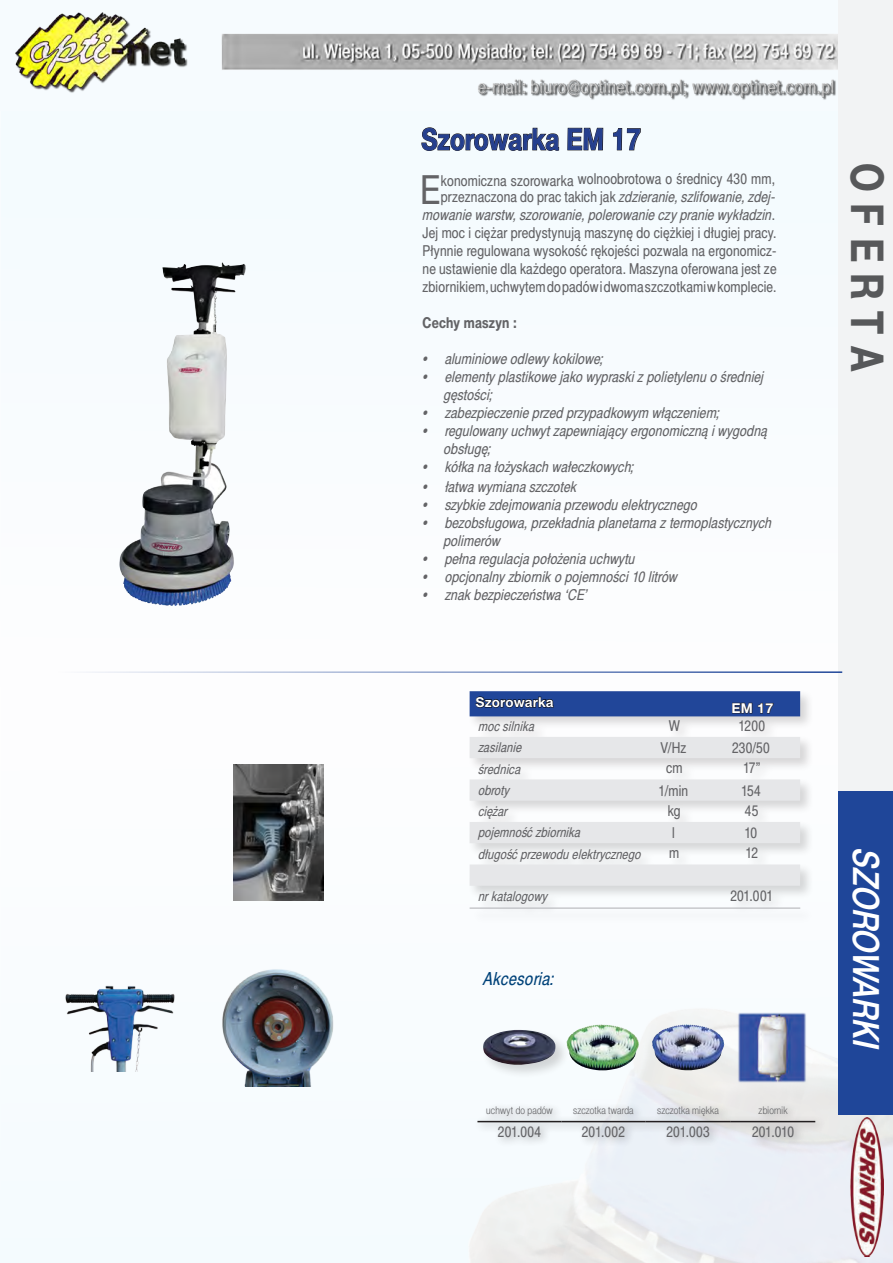
<style>
.page{position:relative;width:893px;height:1263px;background:#fff}
.page>*{position:absolute;margin:0;border:0;box-sizing:border-box;transform-origin:0 0}
.t1{font:700 45px "Switzer Cnd EFN";color:#57585a}
.t2{font:39.9px "Switzer Cnd EFN";color:#636366}
.t3{font:italic 36px "Switzer Cnd EFN Medium";color:#fff}
.t4{font:700 30px "Switzer Cnd EFN";color:#253f8e}
.t5{font:italic 18px "Switzer Cnd EFN";letter-spacing:.03em;color:#004279}
.t6{font:15px/18px "Switzer Cnd EFN";letter-spacing:.01em;color:#636366;text-align:right}
.t7{font:italic 15px/18px "Switzer Cnd EFN";letter-spacing:.01em;color:#636366}
.t8{font:700 15px "Switzer Cnd EFN";letter-spacing:.01em;color:#636366}
.t9{font:italic 13.5px "Switzer Cnd EFN";letter-spacing:.015em;color:#636366}
.t10{font:700 13.5px "Switzer EFN";color:#fff}
.t11{font:10.5px "Switzer Cnd EFN Light";letter-spacing:.015em;color:#636366}
.s1{font-style:italic}
</style>
<div class="page">
<div style="left:0;top:128px;width:893px;height:1135px;background:#f4fbfe"></div>
<img style="left:470px;top:1009px;width:422px;height:254px">
<div style="left:0;top:0;width:838px;height:110px;background:#f6fbfe"></div>
<img style="left:15px;top:12px;width:823px;height:88px">
<div style="left:838px;top:0;width:55px;height:791px;background:#f2f3f4"></div>
<div style="left:838px;top:791px;width:55px;height:323px;background:#1f4699"></div>
<hr style="left:892px;top:128px;width:1px;height:1135px;background:#f4fbfe">
<img style="left:119px;top:263px;width:103px;height:339px">
<img style="left:233px;top:764px;width:91px;height:136px">
<img style="left:222px;top:969px;width:111px;height:117px">
<img style="left:65px;top:985px;width:110px;height:87px">
<div style="left:481px;top:1027px;width:88px;height:51px;background:#231f20;opacity:.18"></div>
<img style="left:483px;top:1030px;width:72px;height:35px">
<svg style="left:594px;top:1024px;width:7px;height:9px"></svg>
<img style="left:652px;top:1024px;width:34px;height:40px">
<img style="left:736px;top:1011px;width:72px;height:72px">
<div style="left:467px;top:689px;width:347px;height:228px;background:#231f20;opacity:.18"></div>
<svg style="left:470px;top:737px;width:330px;height:149px;fill:#e6e7e9"></svg>
<svg style="left:470px;top:691px;width:330px;height:25px;background:#21438f"></svg>
<img style="left:851px;top:1117px;width:33px;height:139px">
<svg style="left:421px;top:127px;width:138px;height:24px"></svg>
<svg style="left:567px;top:128px;width:37px;height:23px"></svg>
<svg style="left:613px;top:128px;width:28px;height:23px"></svg>
<div style="left:472px;top:1101px;width:353px;height:46px;background:#231f20;opacity:.43"></div>
<hr style="left:477px;top:1121px;width:85px;height:1px;background:#231f20">
<hr style="left:562px;top:1121px;width:83px;height:1px;background:#231f20">
<hr style="left:645px;top:1121px;width:86px;height:1px;background:#231f20">
<hr style="left:731px;top:1121px;width:84px;height:1px;background:#231f20">
<hr style="left:56px;top:671px;width:786px;height:2px;background:#1f4699">
<div style="left:469px;top:907px;width:345px;height:17px;background:#f7f9fb"></div>
<hr style="left:470px;top:907px;width:330px;height:2px;background:#b6b7bb">
<h3 class="t4" style="left:421px;top:121px;width:222px">Szorowarka EM 17</h3>
<p class="t6" style="left:423px;top:170px;width:356px">konomiczna szorowarka wolnoobrotowa o średnicy 430 mm, przeznaczona do prac takich jak <span class="s1">zdzieranie, szlifowanie, zdej&shy;mowanie warstw, szorowanie, polerowanie czy pranie wykładzin</span>.<br>Jej moc i ciężar predystynują maszynę do ciężkiej i długiej pracy.<br>Płynnie regulowana wysokość rękojeści pozwala na ergonomicz&shy;ne ustawienie dla każdego operatora. Maszyna oferowana jest ze zbiornikiem, uchwytem do padów i dwoma szczotkami w komplecie.</p>
<p class="t8" style="left:423px;top:313px;width:96px">Cechy maszyn :</p>
<p class="t7" style="left:423px;top:350px;width:182px">• aluminiowe odlewy kokilowe;</p>
<p class="t7" style="left:444px;top:368px;width:321px;text-indent:-21px">• elementy plastikowe jako wypraski z polietylenu o średniej gęstości;</p>
<p class="t7" style="left:423px;top:404px;width:298px">• zabezpieczenie przed przypadkowym włączeniem;</p>
<p class="t7" style="left:444px;top:422px;width:325px;text-indent:-21px">• regulowany uchwyt zapewniający ergonomiczną i wygodną obsługę;</p>
<p class="t7" style="left:423px;top:458px;width:213px">• kółka na łożyskach wałeczkowych;</p>
<p class="t7" style="left:423px;top:478px;width:156px">• łatwa wymiana szczotek</p>
<p class="t7" style="left:423px;top:496px;width:276px">• szybkie zdejmowania przewodu elektrycznego</p>
<p class="t7" style="left:444px;top:514px;width:329px;text-indent:-21px">• bezobsługowa, przekładnia planetarna z termoplastycznych polimerów</p>
<p class="t7" style="left:423px;top:550px;width:214px">• pełna regulacja położenia uchwytu</p>
<p class="t7" style="left:423px;top:568px;width:256px">• opcjonalny zbiornik o pojemności 10 litrów</p>
<p class="t7" style="left:423px;top:586px;width:166px">• znak bezpieczeństwa ‘CE’</p>
<h2 class="t2" style="left:420px;top:166px;width:22px">E</h2>
<p class="t10" style="left:476px;top:694px;width:79px">Szorowarka</p>
<p class="t10" style="left:732px;top:700px;width:44px">EM 17</p>
<p class="t9" style="left:478px;top:718px;width:57px">moc silnika</p>
<p class="t6" style="left:669px;top:717px;width:13px">W</p>
<p class="t6" style="left:738px;top:717px;width:28px">1200</p>
<p class="t9" style="left:478px;top:740px;width:45px">zasilanie</p>
<p class="t6" style="left:660px;top:739px;width:27px">V/Hz</p>
<p class="t6" style="left:732px;top:739px;width:39px">230/50</p>
<p class="t9" style="left:478px;top:761px;width:44px">średnica</p>
<p class="t6" style="left:666px;top:759px;width:18px">cm</p>
<p class="t6" style="left:743px;top:759px;width:19px">17”</p>
<p class="t9" style="left:478px;top:782px;width:33px">obroty</p>
<p class="t6" style="left:659px;top:781px;width:31px">1/min</p>
<p class="t6" style="left:741px;top:781px;width:21px">154</p>
<p class="t9" style="left:478px;top:803px;width:31px">ciężar</p>
<p class="t6" style="left:668px;top:802px;width:14px">kg</p>
<p class="t6" style="left:745px;top:802px;width:15px">45</p>
<p class="t9" style="left:478px;top:825px;width:104px">pojemność zbiornika</p>
<p class="t6" style="left:672px;top:824px;width:4px">l</p>
<p class="t6" style="left:744px;top:824px;width:14px">10</p>
<p class="t9" style="left:478px;top:846px;width:164px">długość przewodu elektrycznego</p>
<p class="t6" style="left:669px;top:844px;width:12px">m</p>
<p class="t6" style="left:745px;top:844px;width:14px">12</p>
<p class="t9" style="left:478px;top:889px;width:71px">nr katalogowy</p>
<p class="t6" style="left:730px;top:887px;width:44px">201.001</p>
<p class="t5" style="left:483px;top:968px;width:72px">Akcesoria:</p>
<p class="t11" style="left:486px;top:1104px;width:68px">uchwyt do padów</p>
<p class="t11" style="left:573px;top:1104px;width:62px">szczotka twarda</p>
<p class="t11" style="left:657px;top:1104px;width:63px">szczotka miękka</p>
<p class="t11" style="left:759px;top:1104px;width:30px">zbiornik</p>
<p class="t6" style="left:498px;top:1123px;width:45px">201.004</p>
<p class="t6" style="left:582px;top:1123px;width:45px">201.002</p>
<p class="t6" style="left:666px;top:1123px;width:45px">201.003</p>
<p class="t6" style="left:752px;top:1123px;width:44px">201.010</p>
<h1 class="t1" style="left:895px;top:163px;width:209px;rotate:90deg">O F E R T A</h1>
<h3 class="t3" style="left:887px;top:848px;width:202px;rotate:90deg">SZOROWARKI</h3>
</div>
